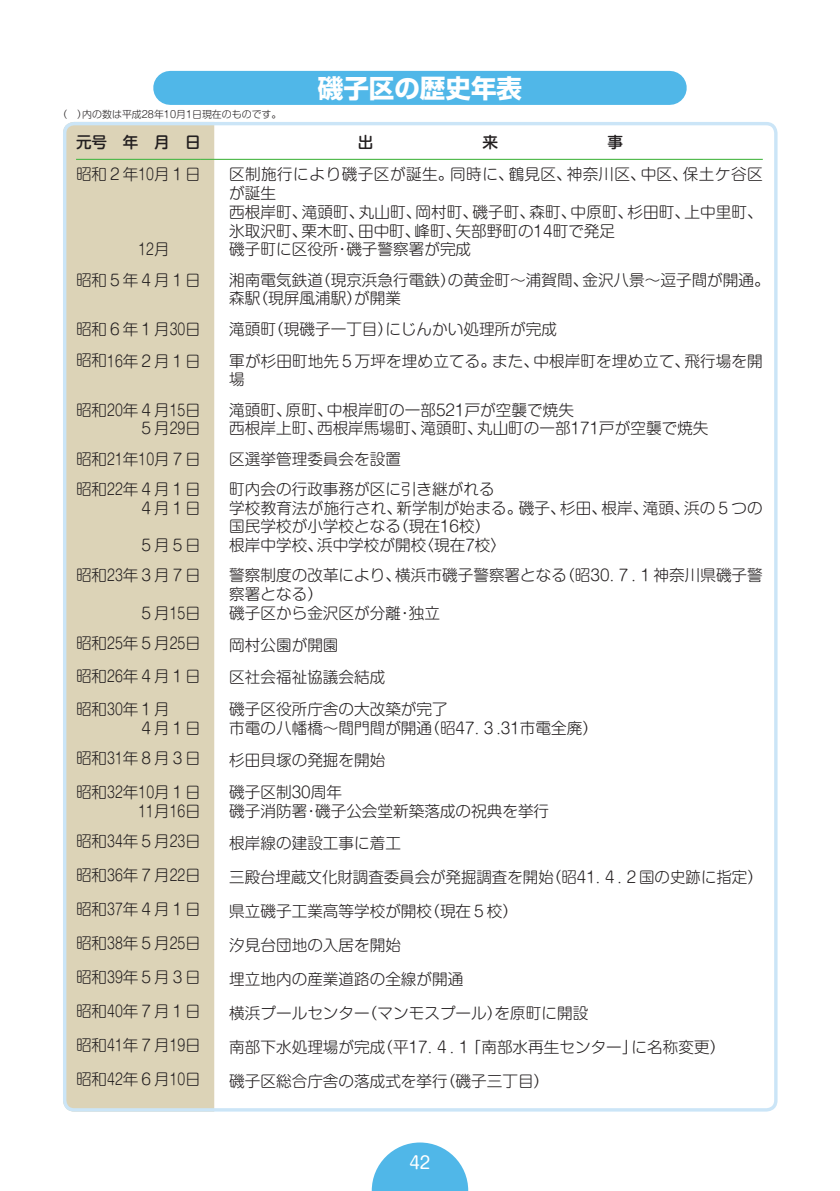
<style>
.page{position:relative;width:840px;height:1191px;background:#fff}
.page>*{position:absolute;margin:0;border:0;box-sizing:border-box;transform-origin:0 0}
.t1{font:700 25.6px "Shin Go Pr 6";color:#fff}
.t2{font:17px "Shin M Go Pr 6";color:#fff}
.t3{font:300 15.6px/18.8px "Shin M Go Pro";color:#231f20}
.t4{font:500 15.6px "Shin M Go Pro";color:#231f20}
.t5{font:300 15.6px "Shin M Go Pro";color:#231f20;scale:.82 1}
.t6{font:300 10px "Shin M Go Pro";color:#231f20}
</style>
<div class="page">
<div style="left:63px;top:126px;width:151px;height:985px;background:#dcd3b7"></div>
<hr style="left:76px;top:159px;width:125px;height:1px;background:#4cb848">
<hr style="left:201px;top:159px;width:561px;height:1px;background:#4cb848">
<div style="left:170px;top:71px;width:499px;height:34px;background:#50b7e8"></div>
<svg style="left:371px;top:1142px;width:97px;height:49px"></svg>
<p class="t6" style="left:57px;top:106px;width:225px">（　）内の数は平成28年10月1日現在のものです。</p>
<h1 class="t1" style="left:317px;top:68px;width:206px">磯子区の歴史年表</h1>
<p class="t4" style="left:76px;top:129px;width:126px">元号　年　月　日</p>
<p class="t3" style="left:76px;top:163px;width:126px">昭和２年10月１日</p>
<p class="t5" style="left:138px;top:237px;width:78px">12月　　</p>
<p class="t3" style="left:229px;top:163px;width:534px">区制施行により磯子区が誕生。同時に、鶴見区、神奈川区、中区、保土ケ谷区が誕生<br>西根岸町、滝頭町、丸山町、岡村町、磯子町、森町、中原町、杉田町、上中里町、氷取沢町、栗木町、田中町、峰町、矢部野町の14町で発足<br>磯子町に区役所・磯子警察署が完成</p>
<p class="t3" style="left:76px;top:268px;width:126px">昭和５年４月１日</p>
<p class="t3" style="left:229px;top:268px;width:541px">湘南電気鉄道（現京浜急行電鉄）の黄金町〜浦賀間、金沢八景〜逗子間が開通。森駅（現屏風浦駅）が開業</p>
<p class="t3" style="left:76px;top:317px;width:126px">昭和６年１月30日</p>
<p class="t3" style="left:229px;top:318px;width:329px">滝頭町（現磯子一丁目）にじんかい処理所が完成</p>
<p class="t3" style="left:76px;top:349px;width:126px">昭和16年２月１日</p>
<p class="t3" style="left:229px;top:349px;width:534px">軍が杉田町地先５万坪を埋め立てる。また、中根岸町を埋め立て、飛行場を開場</p>
<p class="t3" style="left:76px;top:398px;width:126px;text-align:right">昭和20年４月15日<br>５月29日</p>
<p class="t3" style="left:229px;top:398px;width:480px">滝頭町、原町、中根岸町の一部521戸が空襲で焼失<br>西根岸上町、西根岸馬場町、滝頭町、丸山町の一部171戸が空襲で焼失</p>
<p class="t3" style="left:76px;top:447px;width:126px">昭和21年10月７日</p>
<p class="t3" style="left:229px;top:447px;width:173px">区選挙管理委員会を設置</p>
<p class="t3" style="left:76px;top:478px;width:126px;text-align:right">昭和22年４月１日<br>４月１日</p>
<p class="t3" style="left:138px;top:534px;width:64px">５月５日</p>
<p class="t3" style="left:229px;top:478px;width:534px">町内会の行政事務が区に引き継がれる<br>学校教育法が施行され、新学制が始まる。磯子、杉田、根岸、滝頭、浜の５つの国民学校が小学校となる（現在16校）<br>根岸中学校、浜中学校が開校〈現在7校〉</p>
<p class="t3" style="left:76px;top:564px;width:126px">昭和23年３月７日</p>
<p class="t3" style="left:138px;top:602px;width:64px">５月15日</p>
<p class="t3" style="left:229px;top:564px;width:534px">警察制度の改革により、横浜市磯子警察署となる（昭30.７.１神奈川県磯子警察署となる）<br>磯子区から金沢区が分離・独立</p>
<p class="t3" style="left:76px;top:632px;width:126px">昭和25年５月25日</p>
<p class="t3" style="left:229px;top:633px;width:111px">岡村公園が開園</p>
<p class="t3" style="left:76px;top:665px;width:126px">昭和26年４月１日</p>
<p class="t3" style="left:229px;top:666px;width:157px">区社会福祉協議会結成</p>
<p class="t3" style="left:138px;top:698px;width:64px;text-indent:-62px">昭和30年１月<br>４月１日</p>
<p class="t3" style="left:229px;top:698px;width:370px">磯子区役所庁舎の大改築が完了<br>市電の八幡橋〜間門間が開通（昭47.３.31市電全廃）</p>
<p class="t3" style="left:76px;top:747px;width:126px">昭和31年８月３日</p>
<p class="t3" style="left:229px;top:749px;width:157px">杉田貝塚の発掘を開始</p>
<p class="t3" style="left:76px;top:781px;width:126px;text-align:right">昭和32年10月１日<br>11月16日</p>
<p class="t3" style="left:229px;top:781px;width:321px">磯子区制30周年<br>磯子消防署・磯子公会堂新築落成の祝典を挙行</p>
<p class="t3" style="left:76px;top:830px;width:126px">昭和34年５月23日</p>
<p class="t3" style="left:229px;top:832px;width:173px">根岸線の建設工事に着工</p>
<p class="t3" style="left:76px;top:864px;width:126px">昭和36年７月22日</p>
<p class="t3" style="left:229px;top:866px;width:534px">三殿台埋蔵文化財調査委員会が発掘調査を開始（昭41.４.２国の史跡に指定）</p>
<p class="t3" style="left:76px;top:898px;width:126px">昭和37年４月１日</p>
<p class="t3" style="left:229px;top:900px;width:290px">県立磯子工業高等学校が開校（現在５校）</p>
<p class="t3" style="left:76px;top:932px;width:126px">昭和38年５月25日</p>
<p class="t3" style="left:229px;top:934px;width:173px">汐見台団地の入居を開始</p>
<p class="t3" style="left:76px;top:966px;width:126px">昭和39年５月３日</p>
<p class="t3" style="left:229px;top:968px;width:235px">埋立地内の産業道路の全線が開通</p>
<p class="t3" style="left:76px;top:1000px;width:126px">昭和40年７月１日</p>
<p class="t3" style="left:229px;top:1002px;width:360px">横浜プールセンター（マンモスプール）を原町に開設</p>
<p class="t3" style="left:76px;top:1034px;width:126px">昭和41年７月19日</p>
<p class="t3" style="left:229px;top:1036px;width:497px">南部下水処理場が完成（平17.４.１「南部水再生センター」に名称変更）</p>
<p class="t3" style="left:76px;top:1068px;width:126px">昭和42年６月10日</p>
<p class="t3" style="left:229px;top:1070px;width:321px">磯子区総合庁舎の落成式を挙行（磯子三丁目）</p>
<p class="t2" style="left:409px;top:1149px;width:22px">42</p>
</div>
